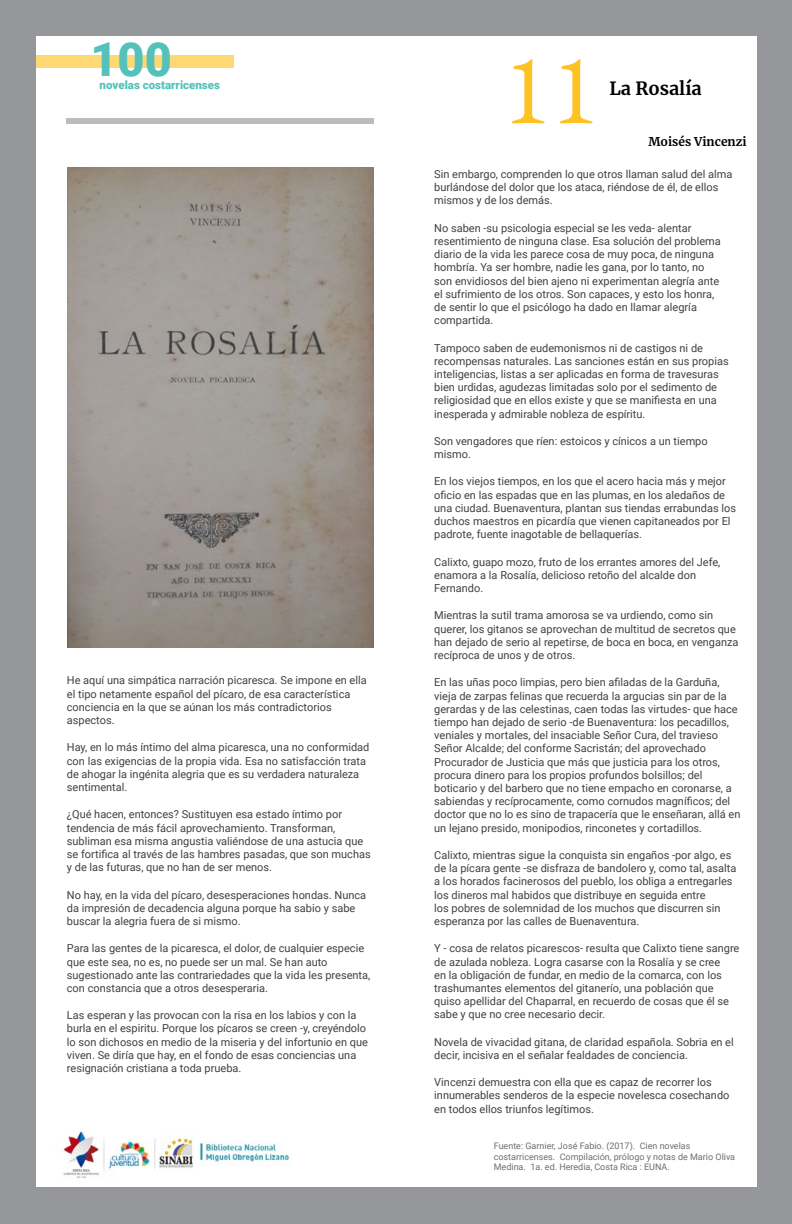
<style>
.page{position:relative;width:792px;height:1224px;background:#fff}
.page>*{position:absolute;margin:0;border:0;box-sizing:border-box;transform-origin:0 0}
.t1{font:100px "EB Garamond Regular 400";color:#fec225}
.t2{font:900 46.9px "Roboto";color:#54c2ba}
.t3{font:700 18px "Merriweather";color:#000}
.t4{font:700 12px "Merriweather";color:#000}
.t5{font:900 11.5px "Roboto";color:#54c2ba}
.t6{font:11px/13.2px "Roboto";color:#414042}
.t7{font:9px/10.8px "Roboto";color:#6d6e71}
</style>
<div class="page">
<div style="left:0;top:0;width:792px;height:35px;background:#95979a"></div>
<div style="left:0;top:0;width:36px;height:1224px;background:#95979a"></div>
<div style="left:0;top:1187px;width:792px;height:37px;background:#95979a"></div>
<div style="left:757px;top:0;width:35px;height:1224px;background:#95979a"></div>
<div style="left:36px;top:55px;width:197px;height:13px;background:#fed873"></div>
<img style="left:63px;top:1131px;width:227px;height:48px">
<div style="left:67px;top:118px;width:307px;height:5px;background:#babcbe"></div>
<img style="left:67px;top:168px;width:307px;height:480px">
<h2 class="t2" style="left:90px;top:27px;width:83px">100</h2>
<p class="t5" style="left:100px;top:77px;width:122px">novelas costarricenses</p>
<p class="t6" style="left:67px;top:674px;width:301px">He aquí una simpática narración picaresca. Se impone en ella el tipo netamente español del pícaro, de esa característica conciencia en la que se aúnan los más contradictorios aspectos.</p>
<p class="t6" style="left:67px;top:741px;width:304px">Hay, en lo más íntimo del alma picaresca, una no conformidad con las exigencias de la propia vida. Esa no satisfacción trata de ahogar la ingénita alegria que es su verdadera naturaleza sentimental.</p>
<p class="t6" style="left:67px;top:807px;width:305px">¿Qué hacen, entonces? Sustituyen esa estado íntimo por tendencia de más fácil aprovechamiento. Transforman, subliman esa misma angustia valiéndose de una astucia que se fortifica al través de las hambres pasadas, que son muchas y de las futuras, que no han de ser menos.</p>
<p class="t6" style="left:67px;top:888px;width:301px">No hay, en la vida del pícaro, desesperaciones hondas. Nunca da impresión de decadencia alguna porque ha sabio y sabe buscar la alegria fuera de si mismo.</p>
<p class="t6" style="left:67px;top:941px;width:305px">Para las gentes de la picaresca, el dolor, de cualquier especie que este sea, no es, no puede ser un mal. Se han auto sugestionado ante las contrariedades que la vida les presenta, con constancia que a otros desesperaria.</p>
<p class="t6" style="left:67px;top:1008px;width:303px">Las esperan y las provocan con la risa en los labios y con la burla en el espiritu. Porque los pícaros se creen -y, creyéndolo lo son dichosos en medio de la miseria y del infortunio en que viven. Se diría que hay, en el fondo de esas conciencias una resignación cristiana a toda prueba.</p>
<h1 class="t1" style="left:503px;top:25px;width:97px">11</h1>
<h3 class="t3" style="left:609px;top:76px;width:94px">La Rosalía</h3>
<p class="t4" style="left:648px;top:133px;width:100px">Moisés Vincenzi</p>
<p class="t6" style="left:434px;top:167px;width:300px">Sin embargo, comprenden lo que otros llaman salud del alma burlándose del dolor que los ataca, riéndose de él, de ellos mismos y de los demás.</p>
<p class="t6" style="left:434px;top:221px;width:288px">No saben -su psicologia especial se les veda- alentar resentimiento de ninguna clase. Esa solución del problema diario de la vida les parece cosa de muy poca, de ninguna hombría. Ya ser hombre, nadie les gana, por lo tanto, no son envidiosos del bien ajeno ni experimentan alegría ante el sufrimiento de los otros. Son capaces, y esto los honra, de sentir lo que el psicólogo ha dado en llamar alegría compartida.</p>
<p class="t6" style="left:434px;top:341px;width:296px">Tampoco saben de eudemonismos ni de castigos ni de recompensas naturales. Las sanciones están en sus propias inteligencias, listas a ser aplicadas en forma de travesuras bien urdidas, agudezas limitadas solo por el sedimento de religiosidad que en ellos existe y que se manifiesta en una inesperada y admirable nobleza de espíritu.</p>
<p class="t6" style="left:434px;top:434px;width:275px">Son vengadores que ríen: estoicos y cínicos a un tiempo mismo.</p>
<p class="t6" style="left:434px;top:475px;width:303px">En los viejos tiempos, en los que el acero hacia más y mejor oficio en las espadas que en las plumas, en los aledaños de una ciudad. Buenaventura, plantan sus tiendas errabundas los duchos maestros en picardía que vienen capitaneados por El padrote, fuente inagotable de bellaquerías.</p>
<p class="t6" style="left:434px;top:555px;width:288px">Calixto, guapo mozo, fruto de los errantes amores del Jefe, enamora a la Rosalía, delicioso retoño del alcalde don<br>Fernando.</p>
<p class="t6" style="left:434px;top:609px;width:306px">Mientras la sutil trama amorosa se va urdiendo, como sin querer, los gitanos se aprovechan de multitud de secretos que han dejado de serio al repetirse, de boca en boca, en venganza recíproca de unos y de otros.</p>
<p class="t6" style="left:434px;top:675px;width:308px">En las uñas poco limpias, pero bien afiladas de la Garduña, vieja de zarpas felinas que recuerda la argucias sin par de la gerardas y de las celestinas, caen todas las virtudes- que hace tiempo han dejado de serio -de Buenaventura: los pecadillos, veniales y mortales, del insaciable Señor Cura, del travieso Señor Alcalde; del conforme Sacristán; del aprovechado Procurador de Justicia que más que justicia para los otros, procura dinero para los propios profundos bolsillos; del boticario y del barbero que no tiene empacho en coronarse, a sabiendas y recíprocamente, como cornudos magníficos; del doctor que no lo es sino de trapacería que le enseñaran, allá en un lejano presido, monipodios, rinconetes y cortadillos.</p>
<p class="t6" style="left:434px;top:848px;width:304px">Calixto, mientras sigue la conquista sin engaños -por algo, es de la pícara gente -se disfraza de bandolero y, como tal, asalta a los horados facinerosos del pueblo, los obliga a entregarles los dineros mal habidos que distribuye en seguida entre<br>los pobres de solemnidad de los muchos que discurren sin esperanza por las calles de Buenaventura.</p>
<p class="t6" style="left:434px;top:941px;width:307px">Y - cosa de relatos picarescos- resulta que Calixto tiene sangre de azulada nobleza. Logra casarse con la Rosalía y se cree<br>en la obligación de fundar, en medio de la comarca, con los trashumantes elementos del gitanerío, una población que quiso apellidar del Chaparral, en recuerdo de cosas que él se sabe y que no cree necesario decir.</p>
<p class="t6" style="left:434px;top:1035px;width:301px">Novela de vivacidad gitana, de claridad española. Sobria en el decir, incisiva en el señalar fealdades de conciencia.</p>
<p class="t6" style="left:434px;top:1075px;width:297px">Vincenzi demuestra con ella que es capaz de recorrer los innumerables senderos de la especie novelesca cosechando en todos ellos triunfos legítimos.</p>
<p class="t7" style="left:494px;top:1140px;width:243px">Fuente: Garnier, José Fabio. (2017). Cien novelas costarricenses. Compilación, prólogo y notas de Mario Oliva<br>Medina. 1a. ed. Heredia, Costa Rica : EUNA.</p>
</div>
